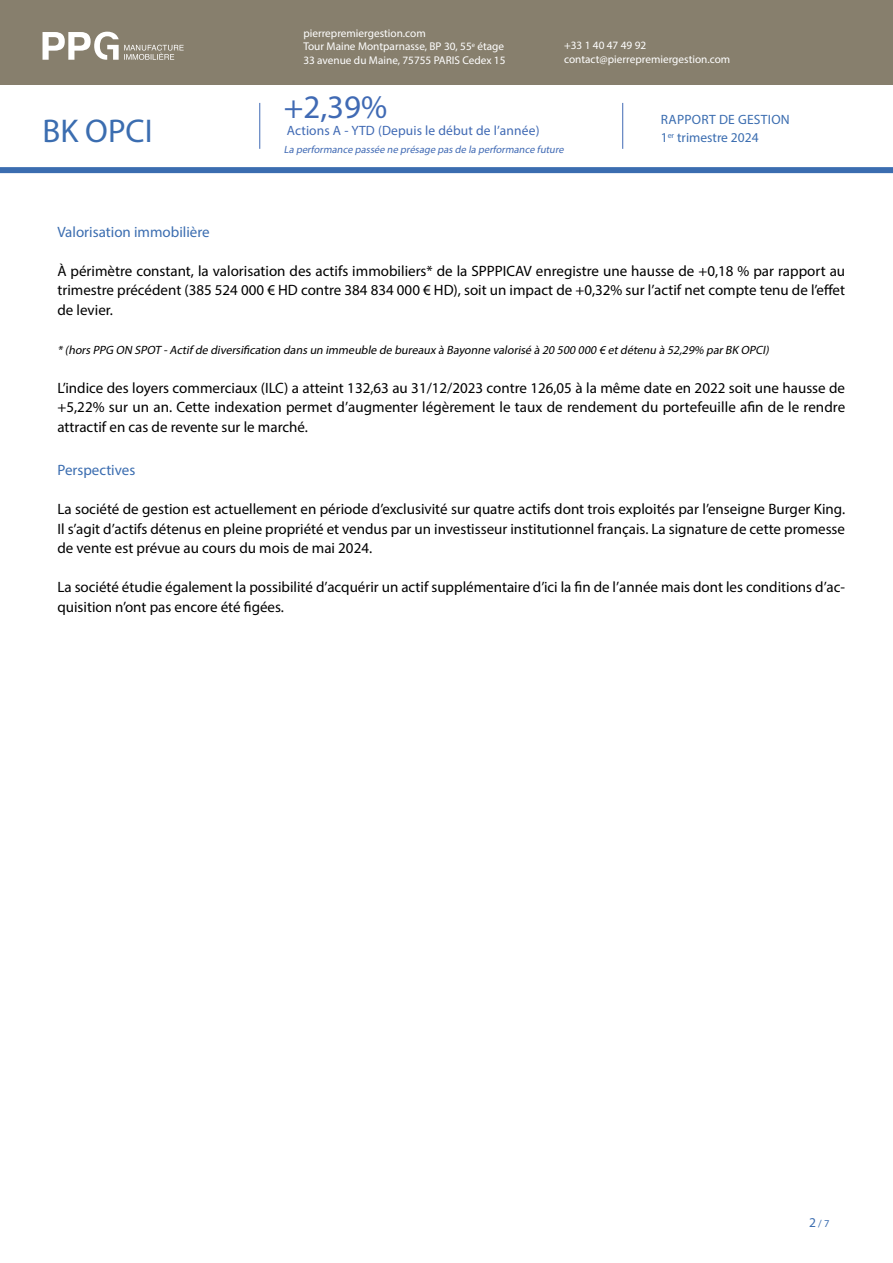
<style>
.page{position:relative;width:893px;height:1263px;background:#fff}
.page>*{position:absolute;margin:0;border:0;box-sizing:border-box;transform-origin:0 0}
.t1{font:33px "Myriad Pro";color:#3b6db0}
.t2{font:33px "Myriad Pro";color:#406ab4}
.Texte_Courant_10pt{font:15px/19.5px "Myriad Pro";color:#000;text-align:justify}
.Texte_Courant_10pt-2{font:15px/19.5px "Myriad Pro";color:#000001;text-align:justify}
.Texte_Courant_10pt-3{font:15px "Myriad Pro";color:#3b6db0}
.t3{font:13.5px "Myriad Pro";letter-spacing:.01em;color:#406ab4}
.t4{font:13.5px/18px "Myriad Pro";letter-spacing:.02em;color:#3b6db0}
.Texte_Courant_10pt-4{font:italic 12px "Myriad Pro";color:#000}
.t5{font:11.25px/13.5px "Myriad Pro";color:#fff}
.t6{font:italic 10.5px "Myriad Pro";color:#406ab4}
.t7{font:10.5px "Myriad Pro";color:#3b6db0}
.s1{font-size:13.5px}
</style>
<div class="page">
<div style="left:0;top:0;width:893px;height:85px;background:#877f6d"></div>
<div style="left:0;top:167px;width:893px;height:6px;background:#3b6db0"></div>
<svg style="left:43px;top:32px;width:141px;height:28px"></svg>
<hr style="left:259px;top:103px;width:1px;height:46px;background:#406ab4">
<hr style="left:622px;top:103px;width:1px;height:46px;background:#406ab4">
<p class="t5" style="left:303px;top:26px;width:204px">pierrepremiergestion.com<br>Tour Maine Montparnasse, BP 30, 55<sup>e</sup> étage<br>33 avenue du Maine, 75755 PARIS Cedex 15</p>
<p class="t5" style="left:564px;top:39px;width:168px">+33 1 40 47 49 92 contact@pierrepremiergestion.com</p>
<h1 class="t2" style="left:284px;top:87px;width:105px">+2,39%</h1>
<p class="t3" style="left:287px;top:123px;width:254px">Actions A - YTD (Depuis le début de l’année)</p>
<p class="t6" style="left:284px;top:143px;width:284px">La performance passée ne présage pas de la performance future</p>
<h1 class="t1" style="left:43px;top:110px;width:112px">BK OPCI</h1>
<p class="t4" style="left:661px;top:111px;width:131px">RAPPORT DE GESTION<br>1<sup>er</sup> trimestre 2024</p>
<p class="Texte_Courant_10pt-3" style="left:57px;top:222px;width:154px">Valorisation immobilière</p>
<p class="Texte_Courant_10pt" style="left:57px;top:261px;width:789px">À périmètre constant, la valorisation des actifs immobiliers* de la SPPPICAV enregistre une hausse de +0,18 % par rapport au trimestre précédent (385 524 000 € HD contre 384 834 000 € HD), soit un impact de +0,32% sur l’actif net compte tenu de l’effet de levier.</p>
<p class="Texte_Courant_10pt-4" style="left:57px;top:342px;width:715px">* (hors PPG ON SPOT -Actif de diversification dans un immeuble de bureaux à Bayonne valorisé à 20 500 000 € etdétenu à 52,29% parBK OPCI)</p>
<p class="Texte_Courant_10pt" style="left:57px;top:378px;width:789px">L’indice des loyers commerciaux (ILC) a atteint 132,63 au 31/12/2023 contre 126,05 à la même date en 2022 soit une hausse de +5,22% sur un an. Cette indexation permet d’augmenter légèrement le taux de rendement du portefeuille afin de le rendre attractif en cas de revente sur le marché.</p>
<p class="Texte_Courant_10pt-3" style="left:57px;top:461px;width:79px">Perspectives</p>
<p class="Texte_Courant_10pt-2" style="left:57px;top:499px;width:789px">La société de gestion est actuellement en période d’exclusivité sur quatre actifs dont trois exploités par l’enseigne Burger King.<br>Il s’agit d’actifs détenus en pleine propriété et vendus par un investisseur institutionnel français. La signature de cette promesse de vente est prévue au cours du mois de mai 2024.</p>
<p class="Texte_Courant_10pt-2" style="left:57px;top:577px;width:789px">La société étudie également la possibilité d’acquérir un actif supplémentaire d’ici la fin de l’année mais dont les conditions d’ac&shy;quisition n’ont pas encore été figées.</p>
<p class="t7" style="left:809px;top:1217px;width:22px"><span class="s1">2</span>/ 7</p>
</div>
